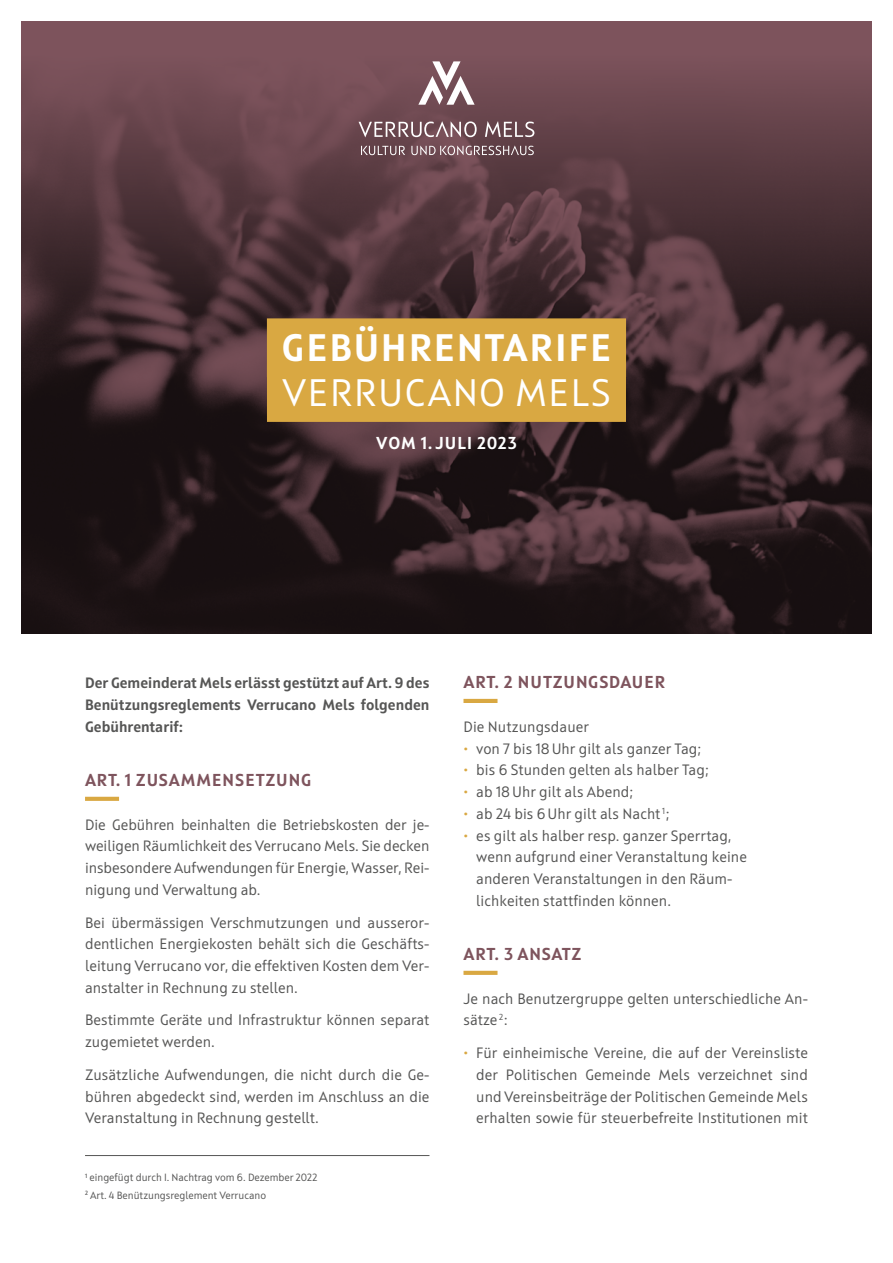
<style>
.page{position:relative;width:893px;height:1263px;background:#fff}
.page>*{position:absolute;margin:0;border:0;box-sizing:border-box;transform-origin:0 0}
.t1{font:700 38.25px "Squad";letter-spacing:.065em;color:#fff}
.t2{font:38.25px "Squad";letter-spacing:.04em;color:#fff}
.t3{font:700 17.25px "Squad";letter-spacing:.045em;color:#7e545d}
.t4{font:700 17.25px "Squad";letter-spacing:.055em;color:#fff}
.t5{font:15px/21.8px "Squad";letter-spacing:.005em;color:#565655;text-align:justify}
.t6{font:700 15px/21.8px "Squad";letter-spacing:.005em;color:#565655;text-align:justify}
.t7{font:10.5px/17.2px "Squad";color:#565655}
.s1{color:#d9a842}
</style>
<div class="page">
<svg style="left:21px;top:21px;width:851px;height:613px;background:#462f34"></svg>
<hr style="left:85px;top:1155px;width:344px;height:1px;background:#565655">
<svg style="left:85px;top:797px;width:34px;height:4px"></svg>
<hr style="left:463px;top:699px;width:34px;height:4px;background:#d9a842">
<svg style="left:463px;top:971px;width:34px;height:4px"></svg>
<div style="left:267px;top:318px;width:359px;height:59px;background:#d9a842"></div>
<div style="left:267px;top:363px;width:359px;height:59px;background:#d9a842"></div>
<svg style="left:359px;top:121px;width:118px;height:16px;background:#947a80"></svg>
<svg style="left:485px;top:121px;width:49px;height:16px"></svg>
<svg style="left:361px;top:146px;width:44px;height:9px"></svg>
<svg style="left:411px;top:145px;width:123px;height:10px"></svg>
<svg style="left:418px;top:61px;width:57px;height:44px"></svg>
<h1 class="t1" style="left:282px;top:323px;width:331px">GEBÜHRENTARIFE</h1>
<h1 class="t2" style="left:282px;top:369px;width:330px">VERRUCANO MELS</h1>
<p class="t4" style="left:376px;top:432px;width:142px">VOM 1. JULI 2023</p>
<p class="t6" style="left:85px;top:672px;width:346px">Der Gemeinderat Mels erlässt gestützt auf Art. 9 des Benützungsreglements Verrucano Mels folgenden Gebührentarif:</p>
<p class="t3" style="left:85px;top:769px;width:227px">ART. 1 ZUSAMMENSETZUNG</p>
<p class="t5" style="left:85px;top:813px;width:346px">Die Gebühren beinhalten die Betriebskosten der je&shy;weiligen Räumlichkeit des Verrucano Mels. Sie decken insbesondere Aufwendungen für Energie, Wasser, Rei&shy;nigung und Verwaltung ab.</p>
<p class="t5" style="left:85px;top:911px;width:346px">Bei übermässigen Verschmutzungen und ausseror&shy;dentlichen Energiekosten behält sich die Geschäfts&shy;leitung Verrucano vor, die effektiven Kosten dem Ver&shy;anstalter in Rechnung zu stellen.</p>
<p class="t5" style="left:85px;top:1009px;width:346px">Bestimmte Geräte und Infrastruktur können separat zugemietet werden.</p>
<p class="t5" style="left:85px;top:1064px;width:346px">Zusätzliche Aufwendungen, die nicht durch die Ge&shy;bühren abgedeckt sind, werden im Anschluss an die Veranstaltung in Rechnung gestellt.</p>
<p class="t7" style="left:85px;top:1169px;width:234px"><sup>1</sup> eingefügt durch I. Nachtrag vom 6. Dezember 2022<br><sup>2</sup> Art. 4 Benützungsreglement Verrucano</p>
<p class="t3" style="left:464px;top:671px;width:203px">ART. 2 NUTZUNGSDAUER</p>
<p class="t5" style="left:463px;top:716px;width:127px">Die Nutzungsdauer</p>
<p class="t5" style="left:463px;top:737px;width:239px"><span class="s1">•</span> von 7 bis 18Uhr gilt als ganzer Tag;</p>
<p class="t5" style="left:463px;top:759px;width:247px"><span class="s1">•</span> bis 6 Stunden gelten als halber Tag;</p>
<p class="t5" style="left:463px;top:781px;width:171px"><span class="s1">•</span> ab 18Uhr gilt als Abend;</p>
<p class="t5" style="left:463px;top:803px;width:208px"><span class="s1">•</span> ab 24 bis 6Uhr gilt als Nacht <sup>1</sup>;</p>
<p class="t5" style="left:476px;top:824px;width:272px;text-align:left;text-indent:-13px"><span class="s1">•</span> es gilt als halber resp. ganzer Sperrtag, wenn aufgrund einer Veranstaltung keine anderen Veranstaltungen in den Räum&shy;lichkeiten stattfinden können.</p>
<p class="t3" style="left:464px;top:943px;width:119px">ART. 3 ANSATZ</p>
<p class="t5" style="left:463px;top:987px;width:346px">Je nach Benutzergruppe gelten unterschiedliche An&shy;sätze <sup>2</sup>:</p>
<p class="t5" style="left:476px;top:1042px;width:333px;text-indent:-13px"><span class="s1">•</span> Für einheimische Vereine, die auf der Vereinsliste der Politischen Gemeinde Mels verzeichnet sind und Vereinsbeiträge der Politischen Gemeinde Mels erhalten sowie für steuerbefreite Institutionen mit</p>
</div>
